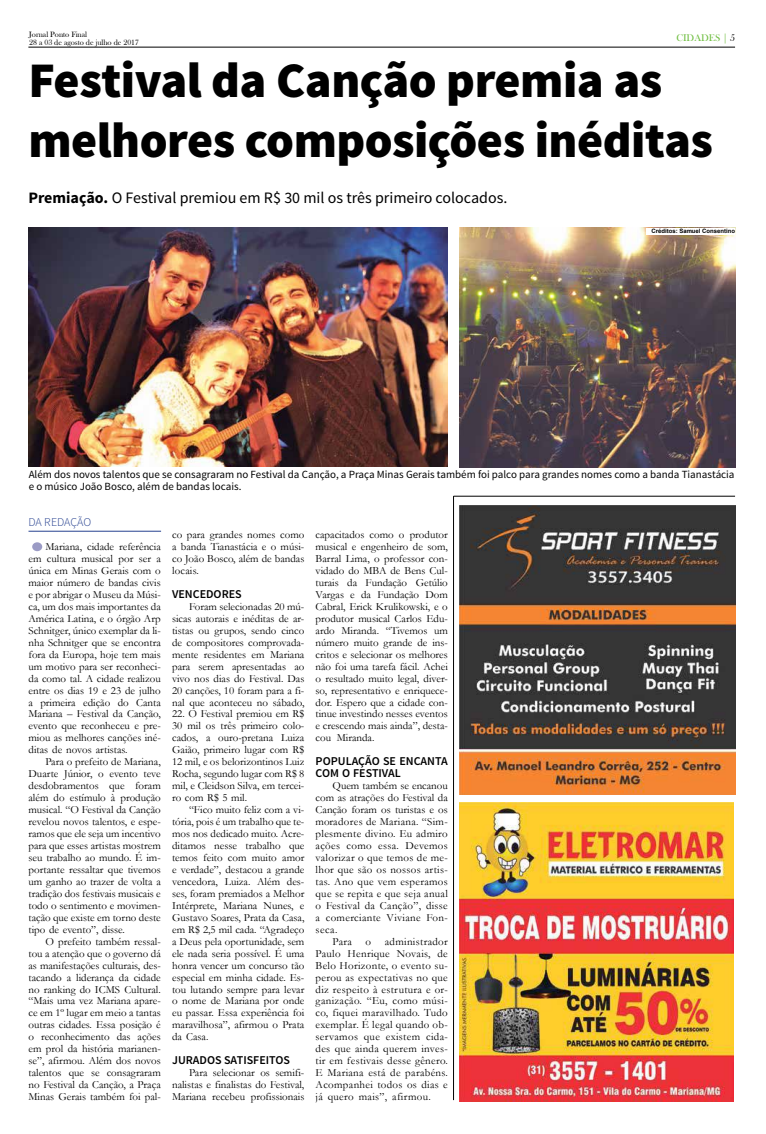
<style>
.page{position:relative;width:766px;height:1134px;background:#fff}
.page>*{position:absolute;margin:0;border:0;box-sizing:border-box;transform-origin:0 0}
.t1{font:900 49.8px/59.8px "Source Sans Pro";letter-spacing:-.01em;color:#000}
.t2{font:15.9px "Source Sans Pro";color:#000}
.t3{font:600 12px/12px "Source Sans Pro";color:#000}
.t4{font:300 12px "Source Sans Pro";letter-spacing:-.01em;color:#25408f}
.t5{font:11px/12px "Garamond";color:#000;text-align:justify}
.t6{font:11px/12px "Source Sans Pro";color:#000}
.t7{font:10px "Bask Old Face";color:#72bf44}
.t8{font:8px/8px "Bask Old Face";color:#000}
.t9{font:700 6px "Arial";color:#000}
.s1{color:#000}
.s2{font-weight:700}
</style>
<div class="page">
<img style="left:459px;top:505px;width:276px;height:290px">
<hr style="left:28px;top:47px;width:706px;height:1px;background:#000">
<img style="left:459px;top:803px;width:274px;height:298px">
<hr style="left:453px;top:496px;width:281px;height:1px;background:#000">
<hr style="left:453px;top:496px;width:1px;height:604px;background:#000">
<hr style="left:28px;top:531px;width:133px;height:1px;background:#25408f">
<div style="left:32px;top:542px;width:10px;height:9px;background:#9b9bc5;border-radius:50%"></div>
<img style="left:28px;top:227px;width:420px;height:239px">
<img style="left:459px;top:228px;width:275px;height:239px">
<div style="left:646px;top:228px;width:89px;height:7px;background:#fff"></div>
<p class="t8" style="left:29px;top:30px;width:111px">Jornal Ponto Final<br>28 a 03 de agosto de julho de 2017</p>
<p class="t7" style="left:676px;top:33px;width:60px">CIDADES | <span class="s1">5</span></p>
<h1 class="t1" style="left:28px;top:53px;width:686px">Festival da Canção premia as melhores composições inéditas</h1>
<h2 class="t2" style="left:28px;top:188px;width:480px"><span class="s2">Premiação.</span> O Festival premiou em R$ 30 mil os três primeiro colocados.</h2>
<p class="t9" style="left:651px;top:227px;width:85px">Créditos: Samuel Consentino</p>
<p class="t6" style="left:29px;top:469px;width:707px">Além dos novos talentos que se consagraram no Festival da Canção, a Praça Minas Gerais também foi palco para grandes nomes como a banda Tianastácia e o músico João Bosco, além de bandas locais.</p>
<p class="t4" style="left:28px;top:515px;width:64px">DA REDAÇÃO</p>
<p class="t5" style="left:28px;top:540px;width:134px;text-indent:17px">Mariana, cidade referência em cultura musical por ser a única em Minas Gerais com o maior número de bandas civis e por abrigar o Museu da Músi&shy;ca, um dos mais importantes da América Latina, e o órgão Arp Schnitger, único exemplar da li&shy;nha Schnitger que se encontra fora da Europa, hoje tem mais um motivo para ser reconheci&shy;da como tal. A cidade realizou entre os dias 19 e 23 de julho a primeira edição do Canta Mariana – Festival da Canção, evento que reconheceu e pre&shy;miou as melhores canções iné&shy;ditas de novos artistas.</p>
<p class="t5" style="left:28px;top:755px;width:134px;text-indent:17px">Para o prefeito de Mariana, Duarte Júnior, o evento teve desdobramentos que foram além do estímulo à produção musical. “O Festival da Canção revelou novos talentos, e espe&shy;ramos que ele seja um incentivo para que esses artistas mostrem seu trabalho ao mundo. É im&shy;portante ressaltar que tivemos um ganho ao trazer de volta a tradição dos festivais musicais e todo o sentimento e movimen&shy;tação que existe em torno deste tipo de evento”, disse.</p>
<p class="t5" style="left:28px;top:935px;width:134px;text-indent:17px">O prefeito também ressal&shy;tou a atenção que o governo dá as manifestações culturais, des&shy;tacando a liderança da cidade no ranking do ICMS Cultural. “Mais uma vez Mariana apare&shy;ce em 1º lugar em meio a tantas outras cidades. Essa posição é o reconhecimento das ações em prol da história marianen&shy;se”, afirmou. Além dos novos talentos que se consagraram no Festival da Canção, a Praça Minas Gerais também foi pal-</p>
<p class="t5" style="left:172px;top:528px;width:134px">co para grandes nomes como a banda Tianastácia e o músi&shy;co João Bosco, além de bandas locais.</p>
<p class="t3" style="left:172px;top:588px;width:71px">VENCEDORES</p>
<p class="t5" style="left:172px;top:600px;width:134px;text-indent:17px">Foram selecionadas 20 mú&shy;sicas autorais e inéditas de ar&shy;tistas ou grupos, sendo cinco de compositores comprovada&shy;mente residentes em Mariana para serem apresentadas ao vivo nos dias do Festival. Das 20 canções, 10 foram para a fi&shy;nal que aconteceu no sábado,</p>
<p class="t5" style="left:172px;top:708px;width:134px">22. O Festival premiou em R$ 30 mil os três primeiro colo&shy;cados, a ouro-pretana Luiza Gaião, primeiro lugar com R$ 12 mil, e os belorizontinos Luiz Rocha, segundo lugar com R$ 8 mil, e Cleidson Silva, em tercei&shy;ro com R$ 5 mil.</p>
<p class="t5" style="left:172px;top:803px;width:134px;text-indent:17px">“Fico muito feliz com a vi&shy;tória, pois é um trabalho que te&shy;mos nos dedicado muito. Acre&shy;ditamos nesse trabalho que temos feito com muito amor e verdade”, destacou a grande vencedora, Luiza. Além des&shy;ses, foram premiados a Melhor Intérprete, Mariana Nunes, e Gustavo Soares, Prata da Casa, em R$ 2,5 mil cada. “Agradeço a Deus pela oportunidade, sem ele nada seria possível. É uma honra vencer um concurso tão especial em minha cidade. Es&shy;tou lutando sempre para levar o nome de Mariana por onde eu passar. Essa experiência foi maravilhosa”, afirmou o Prata da Casa.</p>
<p class="t3" style="left:172px;top:1054px;width:119px">JURADOS SATISFEITOS</p>
<p class="t5" style="left:172px;top:1066px;width:134px;text-indent:17px">Para selecionar os semifi&shy;nalistas e finalistas do Festival, Mariana recebeu profissionais</p>
<p class="t5" style="left:315px;top:528px;width:134px">capacitados como o produtor musical e engenheiro de som, Barral Lima, o professor con&shy;vidado do MBA de Bens Cul&shy;turais da Fundação Getúlio Vargas e da Fundação Dom Cabral, Erick Krulikowski, e o produtor musical Carlos Edu&shy;ardo Miranda. “Tivemos um número muito grande de ins&shy;critos e selecionar os melhores não foi uma tarefa fácil. Achei o resultado muito legal, diver&shy;so, representativo e enriquece&shy;dor. Espero que a cidade con&shy;tinue investindo nesses eventos e crescendo mais ainda”, desta&shy;cou Miranda.</p>
<p class="t3" style="left:315px;top:756px;width:134px">POPULAÇÃO SE ENCANTA<br>COM O FESTIVAL</p>
<p class="t5" style="left:315px;top:779px;width:134px;text-indent:17px">Quem também se encanou com as atrações do Festival da Canção foram os turistas e os moradores de Mariana. “Sim&shy;plesmente divino. Eu admiro ações como essa. Devemos valorizar o que temos de me&shy;lhor que são os nossos artis&shy;tas. Ano que vem esperamos que se repita e que seja anual o Festival da Canção”, disse a comerciante Viviane Fon&shy;seca.</p>
<p class="t5" style="left:315px;top:935px;width:134px;text-indent:17px">Para o administrador Paulo Henrique Novais, de Belo Horizonte, o evento su&shy;perou as expectativas no que diz respeito à estrutura e or&shy;ganização. “Eu, como músi&shy;co, fiquei maravilhado. Tudo exemplar. É legal quando ob&shy;servamos que existem cida&shy;des que ainda querem inves&shy;tir em festivais desse gênero.<br>E Mariana está de parabéns.<br>Acompanhei todos os dias e já quero mais”, afirmou.</p>
</div>
